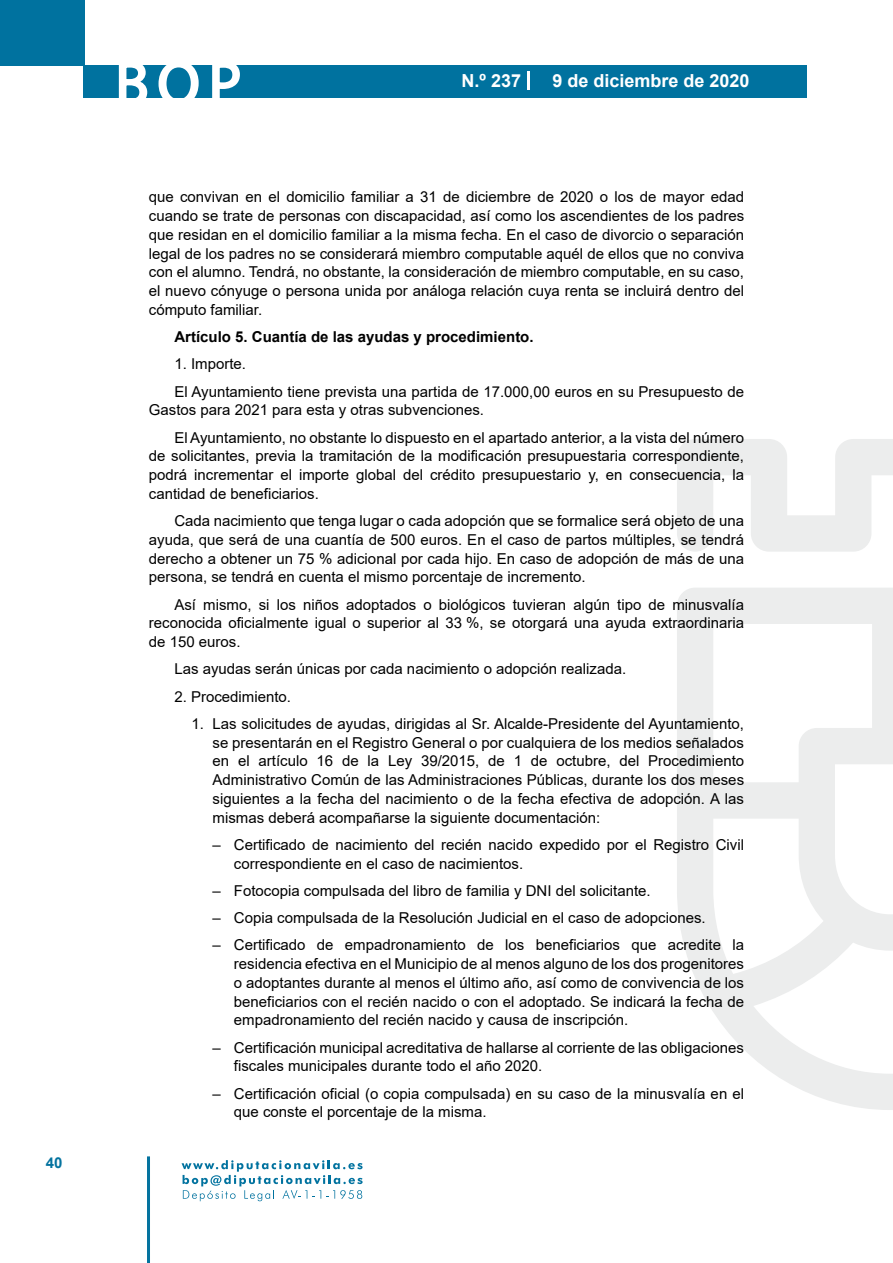
<style>
.page{position:relative;width:893px;height:1263px;background:#fff}
.page>*{position:absolute;margin:0;border:0;box-sizing:border-box;transform-origin:0 0}
.t1{font:500 61.5px "Avant Garde";color:#fff}
.t2{font:700 18px "Arial";color:#fff}
.t3{font:15px/18.8px "Arial";color:#000;text-align:justify}
.t4{font:700 15px "Arial";color:#000}
.t5{font:700 15px "Arial";color:#04739f}
</style>
<div class="page">
<div style="left:0;top:0;width:85px;height:65px;background:#00729f"></div>
<div style="left:84px;top:65px;width:723px;height:33px;background:#00729f"></div>
<svg style="left:118px;top:65px;width:30px;height:33px"></svg>
<svg style="left:158px;top:65px;width:41px;height:33px"></svg>
<svg style="left:212px;top:65px;width:28px;height:33px"></svg>
<svg style="left:182px;top:1160px;width:181px;height:41px"></svg>
<hr style="left:147px;top:1156px;width:3px;height:107px;background:#04739f">
<svg style="left:528px;top:71px;width:2px;height:19px"></svg>
<svg style="left:677px;top:439px;width:216px;height:671px"></svg>
<p class="t5" style="left:46px;top:1152px;width:18px">40</p>
<h1 class="t1" style="left:115px;top:46px;width:128px">BOP</h1>
<p class="t2" style="left:462px;top:68px;width:61px">N.º 237</p>
<p class="t2" style="left:552px;top:68px;width:199px">9 de diciembre de 2020</p>
<p class="t3" style="left:149px;top:188px;width:597px">que convivan en el domicilio familiar a 31 de diciembre de 2020 o los de mayor edad cuando se trate de personas con discapacidad, así como los ascendientes de los padres que residan en el domicilio familiar a la misma fecha. En el caso de divorcio o separación legal de los padres no se considerará miembro computable aquél de ellos que no conviva con el alumno. Tendrá, no obstante, la consideración de miembro computable, en su caso, el nuevo cónyuge o persona unida por análoga relación cuya renta se incluirá dentro del cómputo familiar.</p>
<p class="t4" style="left:174px;top:326px;width:361px">Artículo 5. Cuantía de las ayudas y procedimiento.</p>
<p class="t3" style="left:174px;top:350px;width:571px;line-height:27.3px">1. Importe.<br>El Ayuntamiento tiene prevista una partida de 17.000,00 euros en su Presupuesto de</p>
<p class="t3" style="left:174px;top:396px;width:571px;line-height:27.3px;text-indent:-26px">Gastos para 2021 para esta y otras subvenciones.<br>El Ayuntamiento, no obstante lo dispuesto en el apartado anterior, a la vista del número</p>
<p class="t3" style="left:149px;top:447px;width:597px">de solicitantes, previa la tramitación de la modificación presupuestaria correspondiente, podrá incrementar el importe global del crédito presupuestario y, en consecuencia, la cantidad de beneficiarios.</p>
<p class="t3" style="left:149px;top:511px;width:597px;text-indent:26px">Cada nacimiento que tenga lugar o cada adopción que se formalice será objeto de una ayuda, que será de una cuantía de 500 euros. En el caso de partos múltiples, se tendrá derecho a obtener un 75 % adicional por cada hijo. En caso de adopción de más de una persona, se tendrá en cuenta el mismo porcentaje de incremento.</p>
<p class="t3" style="left:149px;top:595px;width:597px;text-indent:26px">Así mismo, si los niños adoptados o biológicos tuvieran algún tipo de minusvalía reconocida oficialmente igual o superior al 33 %, se otorgará una ayuda extraordinaria de 150 euros.</p>
<p class="t3" style="left:174px;top:660px;width:453px">Las ayudas serán únicas por cada nacimiento o adopción realizada.</p>
<p class="t3" style="left:174px;top:687px;width:118px">2. Procedimiento.</p>
<p class="t3" style="left:213px;top:714px;width:533px;text-indent:-21px">1. Las solicitudes de ayudas, dirigidas al Sr. Alcalde-Presidente del Ayuntamiento, se presentarán en el Registro General o por cualquiera de los medios señalados en el artículo 16 de la Ley 39/2015, de 1 de octubre, del Procedimiento Administrativo Común de las Administraciones Públicas, durante los dos meses siguientes a la fecha del nacimiento o de la fecha efectiva de adopción. A las mismas deberá acompañarse la siguiente documentación:</p>
<p class="t3" style="left:234px;top:835px;width:512px;text-indent:-21px">– Certificado de nacimiento del recién nacido expedido por el Registro Civil correspondiente en el caso de nacimientos.</p>
<p class="t3" style="left:213px;top:881px;width:440px">– Fotocopia compulsada del libro de familia y DNI del solicitante.</p>
<p class="t3" style="left:213px;top:908px;width:495px">– Copia compulsada de la Resolución Judicial en el caso de adopciones.</p>
<p class="t3" style="left:234px;top:936px;width:512px;text-indent:-21px">– Certificado de empadronamiento de los beneficiarios que acredite la residencia efectiva en el Municipio de al menos alguno de los dos progenitores o adoptantes durante al menos el último año, así como de convivencia de los beneficiarios con el recién nacido o con el adoptado. Se indicará la fecha de empadronamiento del recién nacido y causa de inscripción.</p>
<p class="t3" style="left:234px;top:1038px;width:512px;text-indent:-21px">– Certificación municipal acreditativa de hallarse al corriente de las obligaciones fiscales municipales durante todo el año 2020.</p>
<p class="t3" style="left:234px;top:1084px;width:512px;text-indent:-21px">– Certificación oficial (o copia compulsada) en su caso de la minusvalía en el que conste el porcentaje de la misma.</p>
</div>
